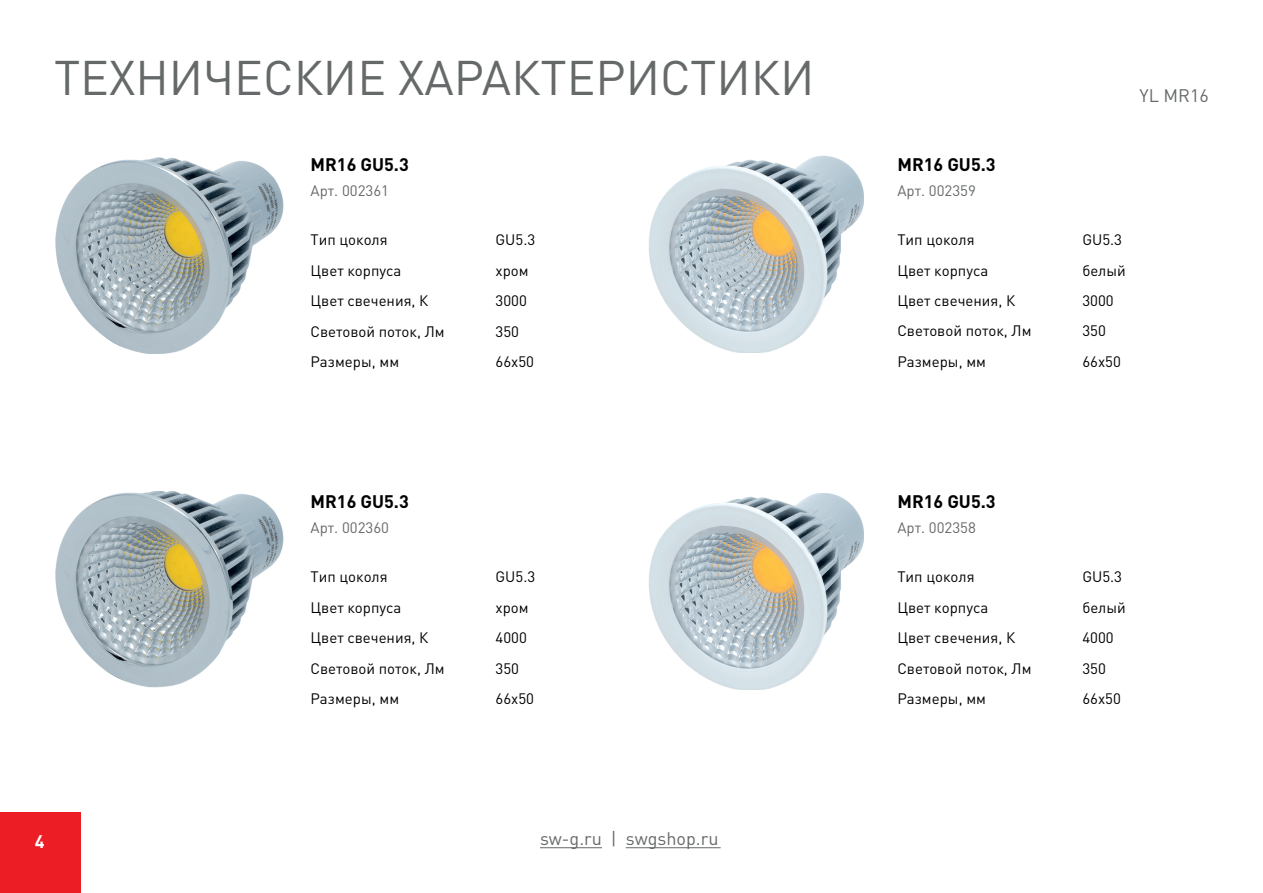
<style>
.page{position:relative;width:1263px;height:893px;background:#fff}
.page>*{position:absolute;margin:0;border:0;box-sizing:border-box;transform-origin:0 0}
.t1{font:48px "DIN Pro";color:#66696a}
.t2{font:700 18px "DIN Pro";color:#000001}
.t3{font:18px "DIN Pro";color:#66696a}
.t4{font:700 18px "DIN Pro";color:#fff}
.t5{font:15px "DIN Pro";color:#000001}
.t6{font:15px "DIN Pro";color:#66696a}
</style>
<div class="page">
<div style="left:0;top:813px;width:80px;height:80px;background:#ec1d25"></div>
<hr style="left:540px;top:847px;width:62px;height:1px;background:#66696a">
<hr style="left:626px;top:847px;width:95px;height:1px;background:#66696a">
<img style="left:55px;top:158px;width:228px;height:196px">
<img style="left:55px;top:491px;width:228px;height:196px">
<img style="left:649px;top:156px;width:215px;height:197px">
<img style="left:649px;top:493px;width:215px;height:197px">
<h1 class="t1" style="left:54px;top:45px;width:762px">ТЕХНИЧЕСКИЕ ХАРАКТЕРИСТИКИ</h1>
<p class="t3" style="left:1139px;top:84px;width:71px">YL MR16</p>
<p class="t2" style="left:311px;top:152px;width:100px">MR16 GU5.3</p>
<p class="t6" style="left:311px;top:180px;width:80px">Арт. 002361</p>
<p class="t2" style="left:897px;top:152px;width:100px">MR16 GU5.3</p>
<p class="t6" style="left:897px;top:180px;width:80px">Арт. 002359</p>
<p class="t5" style="left:311px;top:230px;width:79px">Тип цоколя</p>
<p class="t5" style="left:495px;top:230px;width:41px">GU5.3</p>
<p class="t5" style="left:897px;top:229px;width:79px">Тип цоколя</p>
<p class="t5" style="left:1082px;top:229px;width:41px">GU5.3</p>
<p class="t5" style="left:311px;top:260px;width:92px">Цвет корпуса</p>
<p class="t5" style="left:495px;top:260px;width:35px">хром</p>
<p class="t5" style="left:897px;top:260px;width:92px">Цвет корпуса</p>
<p class="t5" style="left:1082px;top:260px;width:45px">белый</p>
<p class="t5" style="left:311px;top:290px;width:119px">Цвет свечения, К</p>
<p class="t5" style="left:495px;top:290px;width:33px">3000</p>
<p class="t5" style="left:897px;top:290px;width:119px">Цвет свечения, К</p>
<p class="t5" style="left:1082px;top:290px;width:33px">3000</p>
<p class="t5" style="left:311px;top:321px;width:136px">Световой поток, Лм</p>
<p class="t5" style="left:495px;top:321px;width:25px">350</p>
<p class="t5" style="left:897px;top:321px;width:136px">Световой поток, Лм</p>
<p class="t5" style="left:1082px;top:321px;width:25px">350</p>
<p class="t5" style="left:311px;top:352px;width:90px">Размеры, мм</p>
<p class="t5" style="left:495px;top:352px;width:40px">66x50</p>
<p class="t5" style="left:897px;top:351px;width:90px">Размеры, мм</p>
<p class="t5" style="left:1082px;top:351px;width:40px">66x50</p>
<p class="t2" style="left:311px;top:489px;width:100px">MR16 GU5.3</p>
<p class="t6" style="left:311px;top:517px;width:80px">Арт. 002360</p>
<p class="t2" style="left:897px;top:489px;width:100px">MR16 GU5.3</p>
<p class="t6" style="left:897px;top:517px;width:80px">Арт. 002358</p>
<p class="t5" style="left:311px;top:567px;width:79px">Тип цоколя</p>
<p class="t5" style="left:495px;top:567px;width:41px">GU5.3</p>
<p class="t5" style="left:897px;top:567px;width:79px">Тип цоколя</p>
<p class="t5" style="left:1082px;top:567px;width:41px">GU5.3</p>
<p class="t5" style="left:311px;top:597px;width:92px">Цвет корпуса</p>
<p class="t5" style="left:495px;top:597px;width:35px">хром</p>
<p class="t5" style="left:897px;top:597px;width:92px">Цвет корпуса</p>
<p class="t5" style="left:1082px;top:597px;width:45px">белый</p>
<p class="t5" style="left:311px;top:628px;width:119px">Цвет свечения, К</p>
<p class="t5" style="left:495px;top:628px;width:33px">4000</p>
<p class="t5" style="left:897px;top:628px;width:119px">Цвет свечения, К</p>
<p class="t5" style="left:1082px;top:628px;width:33px">4000</p>
<p class="t5" style="left:311px;top:658px;width:136px">Световой поток, Лм</p>
<p class="t5" style="left:495px;top:658px;width:25px">350</p>
<p class="t5" style="left:897px;top:658px;width:136px">Световой поток, Лм</p>
<p class="t5" style="left:1082px;top:658px;width:25px">350</p>
<p class="t5" style="left:311px;top:688px;width:90px">Размеры, мм</p>
<p class="t5" style="left:495px;top:688px;width:40px">66x50</p>
<p class="t5" style="left:897px;top:688px;width:90px">Размеры, мм</p>
<p class="t5" style="left:1082px;top:688px;width:40px">66x50</p>
<p class="t4" style="left:35px;top:830px;width:11px">4</p>
<p class="t3" style="left:540px;top:826px;width:180px">sw-g.ru | swgshop.ru</p>
</div>
